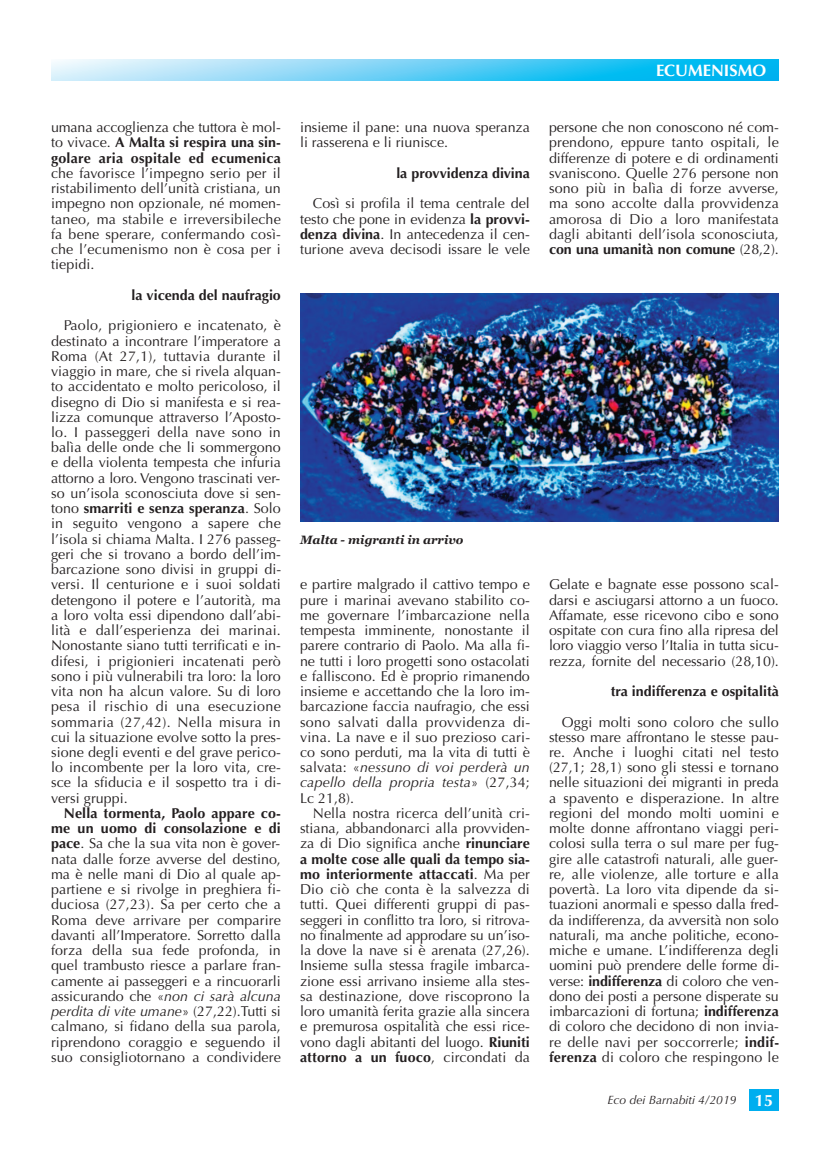
<style>
.page{position:relative;width:830px;height:1149px;background:#fff}
.page>*{position:absolute;margin:0;border:0;box-sizing:border-box;transform-origin:0 0}
.t1{font:700 16.5px "Optima";color:#fff}
.t2{font:14.25px/15.1px "Optima";letter-spacing:.005em;color:#231f20;text-align:justify}
.t3{font:700 14.25px/15.1px "Optima";color:#231f20;text-align:justify}
.t4{font:italic 12px "Optima";color:#231f20}
.t5{font:italic 700 12px "Georgia";color:#231f20}
.s1{font-weight:400}
.s2{font-weight:700}
.s3{font-style:italic}
.s4{font-weight:700;font-style:normal;font-size:16.5px;color:#fff}
</style>
<div class="page">
<svg style="left:51px;top:60px;width:727px;height:21px;background:#65d0f5"></svg>
<div style="left:748px;top:1089px;width:30px;height:21px;background:#00aeef"></div>
<img style="left:300px;top:293px;width:478px;height:228px">
<p class="t3" style="left:51px;top:120px;width:231px"><span class="s1">umana accoglienza che tuttora è mol&shy;to vivace.</span> A Malta si respira una sin&shy;golare aria ospitale ed ecumenica</p>
<p class="t2" style="left:51px;top:166px;width:231px">che favorisce l’impegno serio per il ristabilimento dell’unità cristiana, un impegno non opzionale, né momen&shy;taneo, ma stabile e irreversibileche fa bene sperare, confermando così&shy;che l’ecumenismo non è cosa per i tiepidi.</p>
<p class="t3" style="left:131px;top:287px;width:151px">la vicenda del naufragio</p>
<p class="t2" style="left:51px;top:318px;width:231px;text-indent:13px">Paolo, prigioniero e incatenato, è destinato a incontrare l’imperatore a Roma (At 27,1), tuttavia durante il viaggio in mare, che si rivela alquan&shy;to accidentato e molto pericoloso, il disegno di Dio si manifesta e si rea&shy;lizza comunque attraverso l’Aposto&shy;lo. I passeggeri della nave sono in balìa delle onde che li sommergono e della violenta tempesta che infuria attorno a loro. Vengono trascinati ver&shy;so un’isola sconosciuta dove si sen&shy;tono <span class="s2">smarriti e senza speranza</span>. Solo in seguito vengono a sapere che l’isola si chiama Malta. I 276 passeg&shy;geri che si trovano a bordo dell’im&shy;barcazione sono divisi in gruppi di&shy;versi. Il centurione e i suoi soldati detengono il potere e l’autorità, ma a loro volta essi dipendono dall’abi&shy;lità e dall’esperienza dei marinai.<br>Nonostante siano tutti terrificati e in&shy;difesi, i prigionieri incatenati però sono i più vulnerabili tra loro: la loro vita non ha alcun valore. Su di loro pesa il rischio di una esecuzione sommaria (27,42). Nella misura in cui la situazione evolve sotto la pres&shy;sione degli eventi e del grave perico&shy;lo incombente per la loro vita, cre&shy;sce la sfiducia e il sospetto tra i di&shy;versi gruppi.</p>
<p class="t2" style="left:51px;top:805px;width:231px;text-indent:13px"><span class="s2">Nella tormenta, Paolo appare co&shy;me un uomo di consolazione e di pace</span>. Sa che la sua vita non è gover&shy;nata dalle forze avverse del destino, ma è nelle mani di Dio al quale ap&shy;partiene e si rivolge in preghiera fi&shy;duciosa (27,23). Sa per certo che a Roma deve arrivare per comparire davanti all’Imperatore. Sorretto dalla forza della sua fede profonda, in quel trambusto riesce a parlare fran&shy;camente ai passeggeri e a rincuorarli assicurando che «<span class="s3">non ci sarà alcuna perdita di vite umane</span>» (27,22).Tutti si calmano, si fidano della sua parola, riprendono coraggio e seguendo il suo consigliotornano a condividere</p>
<p class="t2" style="left:300px;top:120px;width:231px">insieme il pane: una nuova speranza li rasserena e li riunisce.</p>
<p class="t3" style="left:396px;top:166px;width:135px">la provvidenza divina</p>
<p class="t2" style="left:300px;top:196px;width:231px;text-indent:13px">Così si profila il tema centrale del testo che pone in evidenza <span class="s2">la provvi&shy;denza divina</span>. In antecedenza il cen&shy;turione aveva decisodi issare le vele</p>
<p class="t5" style="left:300px;top:533px;width:165px">Malta - migranti in arrivo</p>
<p class="t2" style="left:300px;top:577px;width:231px">e partire malgrado il cattivo tempo e pure i marinai avevano stabilito co&shy;me governare l’imbarcazione nella tempesta imminente, nonostante il parere contrario di Paolo. Ma alla fi&shy;ne tutti i loro progetti sono ostacolati e falliscono. Ed è proprio rimanendo insieme e accettando che la loro im&shy;barcazione faccia naufragio, che essi sono salvati dalla provvidenza di&shy;vina. La nave e il suo prezioso cari&shy;co sono perduti, ma la vita di tutti è salvata: «<span class="s3">nessuno di voi perderà un capello della propria testa</span>» (27,34; Lc 21,8).</p>
<p class="t2" style="left:300px;top:805px;width:231px;text-indent:13px">Nella nostra ricerca dell’unità cri&shy;stiana, abbandonarci alla provviden&shy;za di Dio significa anche <span class="s2">rinunciare a molte cose alle quali da tempo sia&shy;mo interiormente attaccati</span>. Ma per Dio ciò che conta è la salvezza di tutti. Quei differenti gruppi di pas&shy;seggeri in conflitto tra loro, si ritrova&shy;no finalmente ad approdare su un’iso&shy;la dove la nave si è arenata (27,26).<br>Insieme sulla stessa fragile imbarca&shy;zione essi arrivano insieme alla stes&shy;sa destinazione, dove riscoprono la loro umanità ferita grazie alla sincera e premurosa ospitalità che essi rice&shy;vono dagli abitanti del luogo. <span class="s2">Riuniti attorno a un fuoco</span>, circondati da</p>
<p class="t1" style="left:655px;top:61px;width:112px">ECUMENISMO</p>
<p class="t2" style="left:548px;top:120px;width:231px">persone che non conoscono né com&shy;prendono, eppure tanto ospitali, le differenze di potere e di ordinamenti svaniscono. Quelle 276 persone non sono più in balìa di forze avverse, ma sono accolte dalla provvidenza amorosa di Dio a loro manifestata dagli abitanti dell’isola sconosciuta, <span class="s2">con una umanità non comune</span> (28,2).</p>
<p class="t2" style="left:548px;top:577px;width:231px">Gelate e bagnate esse possono scal&shy;darsi e asciugarsi attorno a un fuoco.<br>Affamate, esse ricevono cibo e sono ospitate con cura fino alla ripresa del loro viaggio verso l’Italia in tutta sicu&shy;rezza, fornite del necessario (28,10).</p>
<p class="t3" style="left:610px;top:683px;width:169px">tra indifferenza e ospitalità</p>
<p class="t2" style="left:548px;top:714px;width:231px;text-indent:13px">Oggi molti sono coloro che sullo stesso mare affrontano le stesse pau&shy;re. Anche i luoghi citati nel testo (27,1; 28,1) sono gli stessi e tornano nelle situazioni dei migranti in preda a spavento e disperazione. In altre regioni del mondo molti uomini e molte donne affrontano viaggi peri&shy;colosi sulla terra o sul mare per fug&shy;gire alle catastrofi naturali, alle guer&shy;re, alle violenze, alle torture e alla povertà. La loro vita dipende da si&shy;tuazioni anormali e spesso dalla fred&shy;da indifferenza, da avversità non solo naturali, ma anche politiche, econo&shy;miche e umane. L’indifferenza degli uomini può prendere delle forme di&shy;verse: <span class="s2">indifferenza</span> di coloro che ven&shy;dono dei posti a persone disperate su imbarcazioni di fortuna; <span class="s2">indifferenza </span>di coloro che decidono di non invia&shy;re delle navi per soccorrerle; <span class="s2">indif&shy;ferenza</span> di coloro che respingono le</p>
<p class="t4" style="left:607px;top:1092px;width:167px">Eco dei Barnabiti 4/2019 <span class="s4">15</span></p>
</div>
